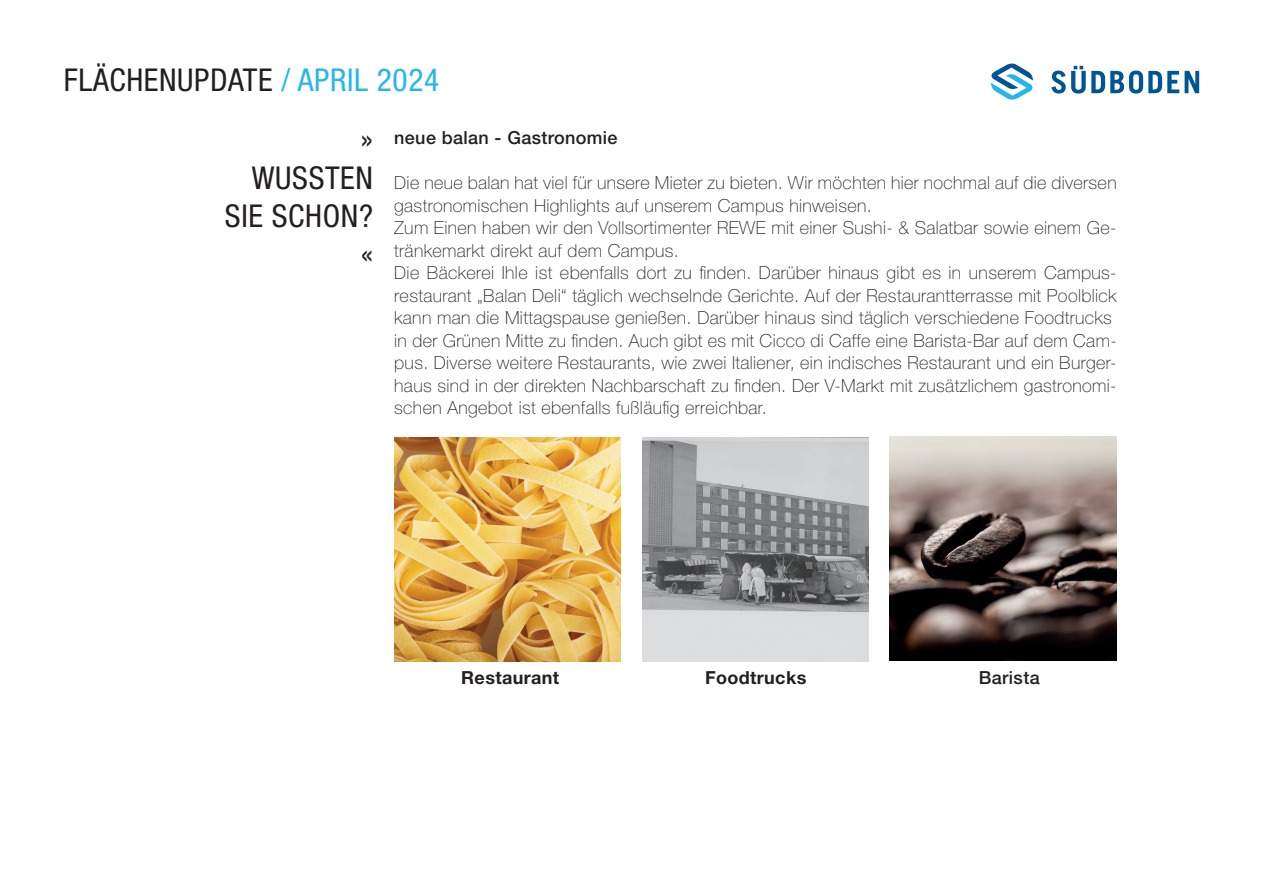
<style>
.page{position:relative;width:1263px;height:893px;background:#fff}
.page>*{position:absolute;margin:0;border:0;box-sizing:border-box;transform-origin:0 0}
.t1{font:condensed 31.5px/38.2px "Helvetica Neue LT Std";letter-spacing:.02em;color:#231f20;text-align:right}
.t2{font:100 18px/22.5px "Helvetica Neue LT Std";letter-spacing:.02em;color:#231f20}
.t3{font:500 18px "Helvetica Neue LT Std";letter-spacing:.02em;color:#231f20}
.t4{font:700 18px "Helvetica Neue LT Std";letter-spacing:.02em;color:#231f20}
.s1{color:#26b6ea}
</style>
<div class="page">
<svg style="left:1051px;top:66px;width:148px;height:28px"></svg>
<svg style="left:991px;top:63px;width:42px;height:37px"></svg>
<img style="left:394px;top:437px;width:227px;height:225px">
<img style="left:890px;top:437px;width:226px;height:224px">
<img style="left:642px;top:437px;width:227px;height:225px">
<h1 class="t1" style="left:64px;top:61px;width:377px">FLÄCHENUPDATE <span class="s1">/ APRIL 2024</span></h1>
<h1 class="t1" style="left:225px;top:119px;width:150px">»<br>WUSSTEN<br>SIE SCHON? «</h1>
<p class="t3" style="left:394px;top:127px;width:225px">neue balan - Gastronomie</p>
<p class="t2" style="left:394px;top:171px;width:724px">Die neue balan hat viel für unsere Mieter zu bieten. Wir möchten hier nochmal auf die diversen gastronomischen Highlights auf unserem Campus hinweisen.<br>Zum Einen haben wir den Vollsortimenter REWE mit einer Sushi- &amp; Salatbar sowie einem Ge&shy;tränkemarkt direkt auf dem Campus.<br>Die Bäckerei Ihle ist ebenfalls dort zu finden. Darüber hinaus gibt es in unserem Campus&shy;restaurant „Balan Deli“ täglich wechselnde Gerichte. Auf der Restaurantterrasse mit Poolblick kann man die Mittagspause genießen. Darüber hinaus sind täglich verschiedene Foodtrucks in der Grünen Mitte zu finden. Auch gibt es mit Cicco di Caffe eine Barista-Bar auf dem Cam&shy;pus. Diverse weitere Restaurants, wie zwei Italiener, ein indisches Restaurant und ein Burger&shy;haus sind in der direkten Nachbarschaft zu finden. Der V-Markt mit zusätzlichem gastronomi&shy;schen Angebot ist ebenfalls fußläufig erreichbar.</p>
<p class="t4" style="left:461px;top:666px;width:99px">Restaurant</p>
<p class="t4" style="left:705px;top:666px;width:103px">Foodtrucks</p>
<p class="t3" style="left:979px;top:667px;width:62px">Barista</p>
</div>
